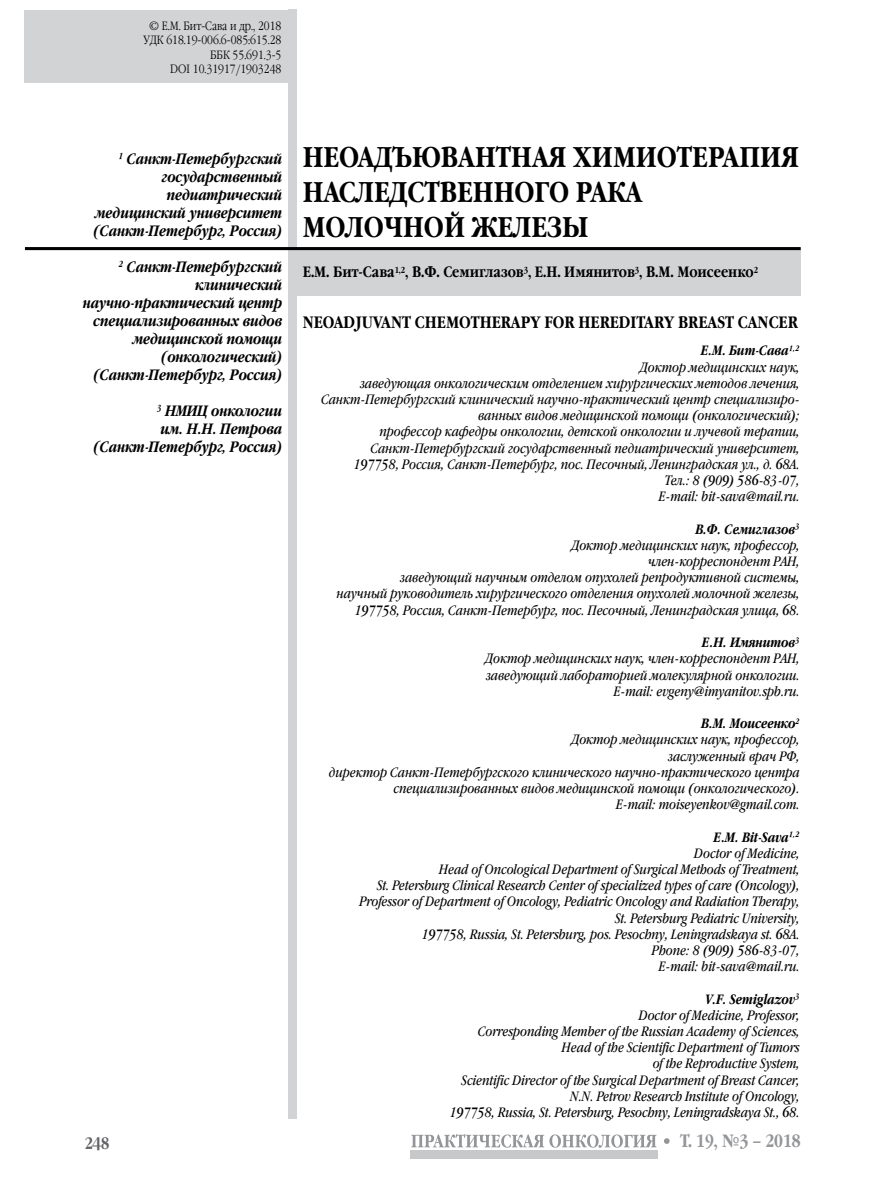
<style>
.page{position:relative;width:872px;height:1191px;background:#fff}
.page>*{position:absolute;margin:0;border:0;box-sizing:border-box;transform-origin:0 0}
.t1{font:700 28.5px/35.2px "Garamond Narrow C";color:#000}
.t2{font:700 17.85px "Garamond Narrow C";color:#939598}
.t3{font:700 16.5px "Garamond Narrow C";color:#000}
.t4{font:700 16.5px "Garamond Narrow C";color:#636466}
.t5{font:italic 700 15px/18px "Garamond Narrow C";color:#000;text-align:right}
.t6{font:700 15px "Garamond Narrow C";color:#000}
.t7{font:italic 13.5px/16.2px "Garamond Book Narrow C";color:#000;text-align:right}
.t8{font:italic 700 13.5px "Garamond Narrow C";color:#000}
.t9{font:300 12px/14.4px "Garamond Narrow C";color:#000;text-align:right}
</style>
<div class="page">
<div style="left:288px;top:10px;width:9px;height:1108px;background:#d1d3d4"></div>
<div style="left:24px;top:10px;width:270px;height:72px;background:#d1d3d4"></div>
<div style="left:296px;top:248px;width:504px;height:48px;background:#d1d3d4"></div>
<hr style="left:25px;top:247px;width:775px;height:3px;background:#000">
<div style="left:411px;top:1150px;width:247px;height:8px;background:#c7c8ca"></div>
<svg style="left:411px;top:1134px;width:258px;height:13px"></svg>
<p class="t9" style="left:144px;top:19px;width:139px">© Е.М. Бит-Сава и др., 2018<br>УДК 618.19-006.6-085:615.28<br>ББК 55.691.3-5<br>DOI 10.31917/1903248</p>
<p class="t5" style="left:93px;top:151px;width:190px"><sup>1</sup> Санкт-Петербургский государственный педиатрический медицинский университет (Санкт-Петербург, Россия)</p>
<p class="t5" style="left:83px;top:259px;width:201px"><sup>2</sup> Санкт-Петербургский клинический научно-практический центр специализированных видов медицинской помощи (онкологический) (Санкт-Петербург, Россия)</p>
<p class="t5" style="left:93px;top:403px;width:190px"><sup>3</sup> НМИЦ онкологии<br>им. Н.Н. Петрова (Санкт-Петербург, Россия)</p>
<h1 class="t1" style="left:303px;top:140px;width:498px">НЕОАДЪЮВАНТНАЯ ХИМИОТЕРАПИЯ<br>НАСЛЕДСТВЕННОГО РАКА<br>МОЛОЧНОЙ ЖЕЛЕЗЫ</h1>
<p class="t6" style="left:303px;top:264px;width:457px">Е.М. Бит-Сава<sup>1,2</sup>, В.Ф. Семиглазов<sup>3</sup>, Е.Н. Имянитов<sup>3</sup>, В.М. Моисеенко<sup>2</sup></p>
<p class="t3" style="left:303px;top:313px;width:496px">NEOADJUVANT CHEMOTHERAPY FOR HEREDITARY BREAST CANCER</p>
<p class="t8" style="left:701px;top:343px;width:100px">Е.М. Бит-Сава<sup>1,2</sup></p>
<p class="t7" style="left:321px;top:359px;width:480px">Доктор медицинских наук,<br>заведующая онкологическим отделением хирургических методов лечения, Санкт-Петербургский клинический научно-практический центр специализиро&shy;ванных видов медицинской помощи (онкологический);<br>профессор кафедры онкологии, детской онкологии и лучевой терапии, Санкт-Петербургский государственный педиатрический университет,<br>197758, Россия, Санкт-Петербург, пос. Песочный, Ленинградская ул., д. 68А.<br>Тел.: 8 (909) 586-83-07,<br>E-mail: bit-sava@mail.ru.</p>
<p class="t8" style="left:695px;top:521px;width:105px">В.Ф. Семиглазов<sup>3</sup></p>
<p class="t7" style="left:336px;top:538px;width:464px">Доктор медицинских наук, профессор,<br>член-корреспондент РАН,<br>заведующий научным отделом опухолей репродуктивной системы,<br>научный руководитель хирургического отделения опухолей молочной железы, 197758, Россия, Санкт-Петербург, пос. Песочный, Ленинградская улица, 68.</p>
<p class="t8" style="left:702px;top:635px;width:99px">Е.Н. Имянитов<sup>3</sup></p>
<p class="t7" style="left:485px;top:651px;width:316px">Доктор медицинских наук, член-корреспондент РАН, заведующий лабораторией молекулярной онкологии.<br>E-mail: evgeny@imyanitov.spb.ru.</p>
<p class="t8" style="left:701px;top:716px;width:100px">В.М. Моисеенко<sup>2</sup></p>
<p class="t7" style="left:329px;top:732px;width:472px">Доктор медицинских наук, профессор,<br>заслуженный врач РФ,<br>директор Санкт-Петербургского клинического научно-практического центра специализированных видов медицинской помощи (онкологического).<br>E-mail: moiseyenkov@gmail.com.</p>
<p class="t8" style="left:714px;top:829px;width:87px">E.M. Bit-Sava<sup>1,2</sup></p>
<p class="t7" style="left:359px;top:845px;width:442px">Doctor of Medicine,<br>Head of Oncological Department of Surgical Methods of Treatment,<br>St. Petersburg Clinical Research Center of specialized types of care (Oncology), Professor of Department of Oncology, Pediatric Oncology and Radiation Therapy, St. Petersburg Pediatric University,<br>197758, Russia, St. Petersburg, pos. Pesochny, Leningradskaya st. 68A.<br>Phone: 8 (909) 586-83-07,<br>E-mail: bit-sava@mail.ru.</p>
<p class="t8" style="left:706px;top:991px;width:95px">V.F. Semiglazov<sup>3</sup></p>
<p class="t7" style="left:450px;top:1007px;width:351px">Doctor of Medicine, Professor,<br>Corresponding Member of the Russian Academy of Sciences, Head of the Scientific Department of Tumors<br>of the Reproductive System,<br>Scientific Director of the Surgical Department of Breast Cancer, N.N. Petrov Research Institute of Oncology,<br>197758, Russia, St. Petersburg, Pesochny, Leningradskaya St., 68.</p>
<p class="t4" style="left:85px;top:1133px;width:26px">248</p>
<h2 class="t2" style="left:680px;top:1131px;width:122px">Т. 19, №3 – 2018</h2>
</div>
